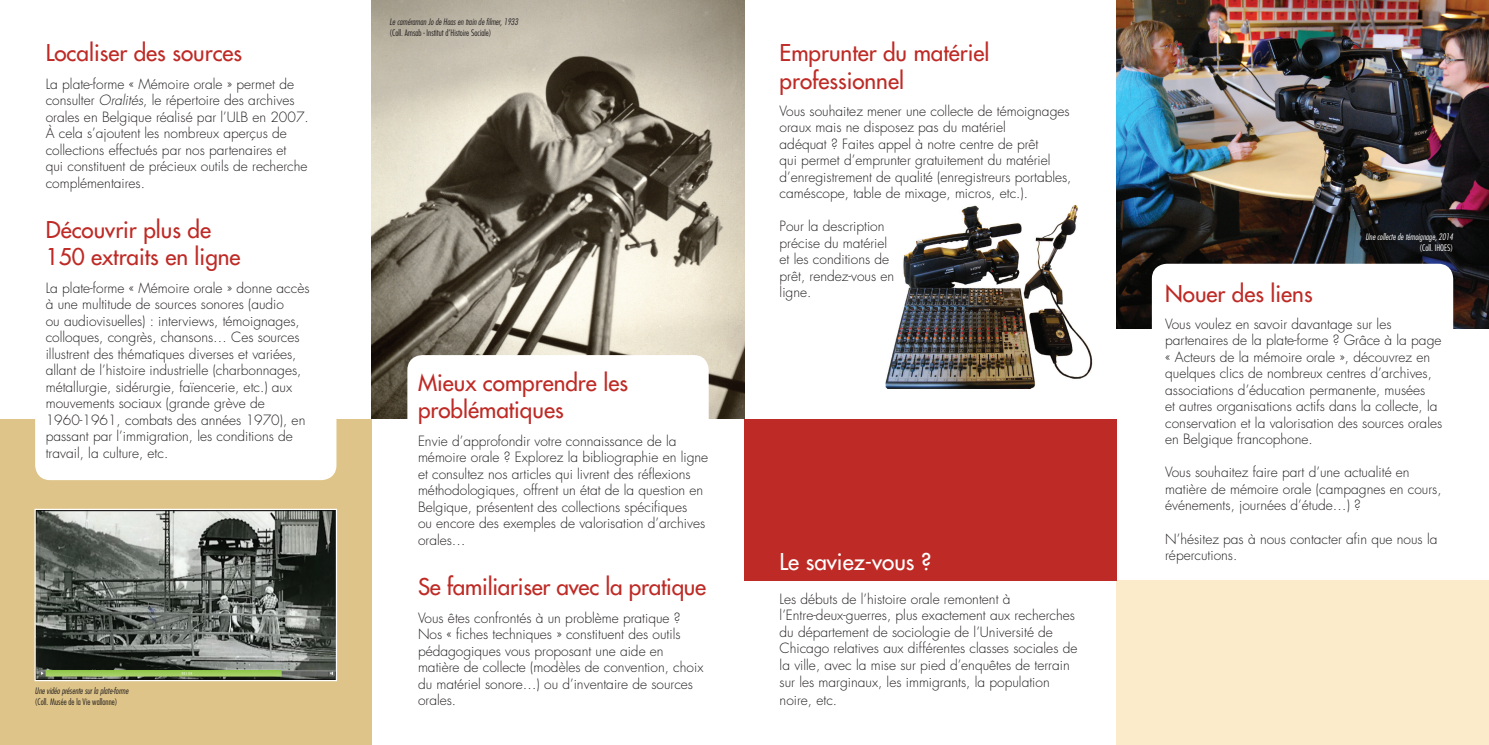
<style>
.page{position:relative;width:1489px;height:745px;background:#fff}
.page>*{position:absolute;margin:0;border:0;box-sizing:border-box;transform-origin:0 0}
.t1{font:500 22.5px/27px "Futura Std";color:#be2a25}
.t2{font:500 22.5px "Futura Std";color:#fff}
.t3{font:300 13.75px/16.5px "Futura Std";color:#231f20}
.t4{font:italic 300 condensed 8.75px "Futura Std";color:#231f20}
.t5{font:300 condensed 8.75px "Futura Std";color:#231f20}
.t6{font:italic 300 condensed 8.75px "Futura Std";color:#fff}
.t7{font:300 condensed 8.75px "Futura Std";color:#fff}
.s1{font-style:italic}
</style>
<div class="page">
<div style="left:0;top:418px;width:372px;height:326px;background:#dec488"></div>
<img style="left:372px;top:0;width:372px;height:418px">
<img style="left:36px;top:510px;width:299px;height:168px">
<div style="left:34px;top:508px;width:303px;height:172px;border:1px solid #fff"></div>
<div style="left:407px;top:355px;width:301px;height:101px;background:#fff;border-radius:15px"></div>
<div style="left:35px;top:384px;width:301px;height:96px;background:#fff;border-radius:15px"></div>
<img style="left:885px;top:205px;width:208px;height:183px">
<img style="left:1116px;top:0;width:372px;height:329px">
<div style="left:1116px;top:580px;width:372px;height:164px;background:#fbebcb"></div>
<div style="left:1151px;top:263px;width:301px;height:159px;background:#fff;border-radius:15px"></div>
<div style="left:744px;top:418px;width:372px;height:162px;background:#be2a25"></div>
<h1 class="t1" style="left:46px;top:40px;width:198px">Localiser des sources</h1>
<p class="t3" style="left:46px;top:76px;width:264px">La plate-forme « Mémoire orale » permet de consulter <span class="s1">Oralités</span>, le répertoire des archives orales en Belgique réalisé par l’ULB en 2007.<br>À cela s’ajoutent les nombreux aperçus de collections effectués par nos partenaires et<br>qui constituent de précieux outils de recherche complémentaires.</p>
<h1 class="t1" style="left:46px;top:216px;width:196px">Découvrir plus de<br>150 extraits en ligne</h1>
<p class="t3" style="left:46px;top:279px;width:265px">La plate-forme « Mémoire orale » donne accès à une multitude de sources sonores (audio<br>ou audiovisuelles) : interviews, témoignages, colloques, congrès, chansons… Ces sources illustrent des thématiques diverses et variées, allant de l’histoire industrielle (charbonnages, métallurgie, sidérurgie, faïencerie, etc.) aux mouvements sociaux (grande grève de 1960-1961, combats des années 1970), en passant par l’immigration, les conditions de travail, la culture, etc.</p>
<p class="t4" style="left:35px;top:685px;width:95px">Une vidéo présente sur la plate-forme</p>
<p class="t5" style="left:35px;top:695px;width:84px">(Coll. Musée de la Vie wallonne)</p>
<p class="t4" style="left:389px;top:17px;width:130px">Le caméraman Jo de Haas en train de filmer, 1933</p>
<p class="t5" style="left:389px;top:27px;width:103px">(Coll. Amsab - Institut d’Histoire Sociale)</p>
<h1 class="t1" style="left:418px;top:369px;width:211px">Mieux comprendre les problématiques</h1>
<p class="t3" style="left:418px;top:432px;width:292px">Envie d’approfondir votre connaissance de la mémoire orale ? Explorez la bibliographie en ligne et consultez nos articles qui livrent des réflexions méthodologiques, offrent un état de la question en Belgique, présentent des collections spécifiques<br>ou encore des exemples de valorisation d’archives orales…</p>
<h1 class="t1" style="left:418px;top:573px;width:290px">Se familiariser avec la pratique</h1>
<p class="t3" style="left:418px;top:609px;width:287px">Vous êtes confrontés à un problème pratique ?<br>Nos « fiches techniques » constituent des outils pédagogiques vous proposant une aide en matière de collecte (modèles de convention, choix du matériel sonore…) ou d’inventaire de sources orales.</p>
<h1 class="t1" style="left:779px;top:40px;width:211px">Emprunter du matériel professionnel</h1>
<p class="t3" style="left:779px;top:103px;width:293px">Vous souhaitez mener une collecte de témoignages oraux mais ne disposez pas du matériel<br>adéquat ? Faites appel à notre centre de prêt<br>qui permet d’emprunter gratuitement du matériel d’enregistrement de qualité (enregistreurs portables, caméscope, table de mixage, micros, etc.).</p>
<p class="t3" style="left:779px;top:218px;width:116px">Pour la description précise du matériel et les conditions de prêt, rendez-vous en ligne.</p>
<h1 class="t2" style="left:779px;top:547px;width:153px">Le saviez-vous ?</h1>
<p class="t3" style="left:779px;top:590px;width:299px">Les débuts de l’histoire orale remontent à l’Entre-deux-guerres, plus exactement aux recherches du département de sociologie de l’Université de Chicago relatives aux différentes classes sociales de la ville, avec la mise sur pied d’enquêtes de terrain sur les marginaux, les immigrants, la population</p>
<p class="t3" style="left:779px;top:691px;width:59px">noire, etc.</p>
<p class="t6" style="left:1365px;top:232px;width:89px">Une collecte de témoignage, 2014</p>
<p class="t7" style="left:1419px;top:242px;width:35px">(Coll. IHOES)</p>
<h1 class="t1" style="left:1165px;top:280px;width:149px">Nouer des liens</h1>
<p class="t3" style="left:1165px;top:316px;width:278px">Vous voulez en savoir davantage sur les partenaires de la plate-forme ? Grâce à la page « Acteurs de la mémoire orale », découvrez en quelques clics de nombreux centres d’archives, associations d’éducation permanente, musées<br>et autres organisations actifs dans la collecte, la conservation et la valorisation des sources orales en Belgique francophone.</p>
<p class="t3" style="left:1165px;top:464px;width:278px">Vous souhaitez faire part d’une actualité en matière de mémoire orale (campagnes en cours, événements, journées d’étude…) ?</p>
<p class="t3" style="left:1165px;top:530px;width:274px">N’hésitez pas à nous contacter afin que nous la répercutions.</p>
</div>
